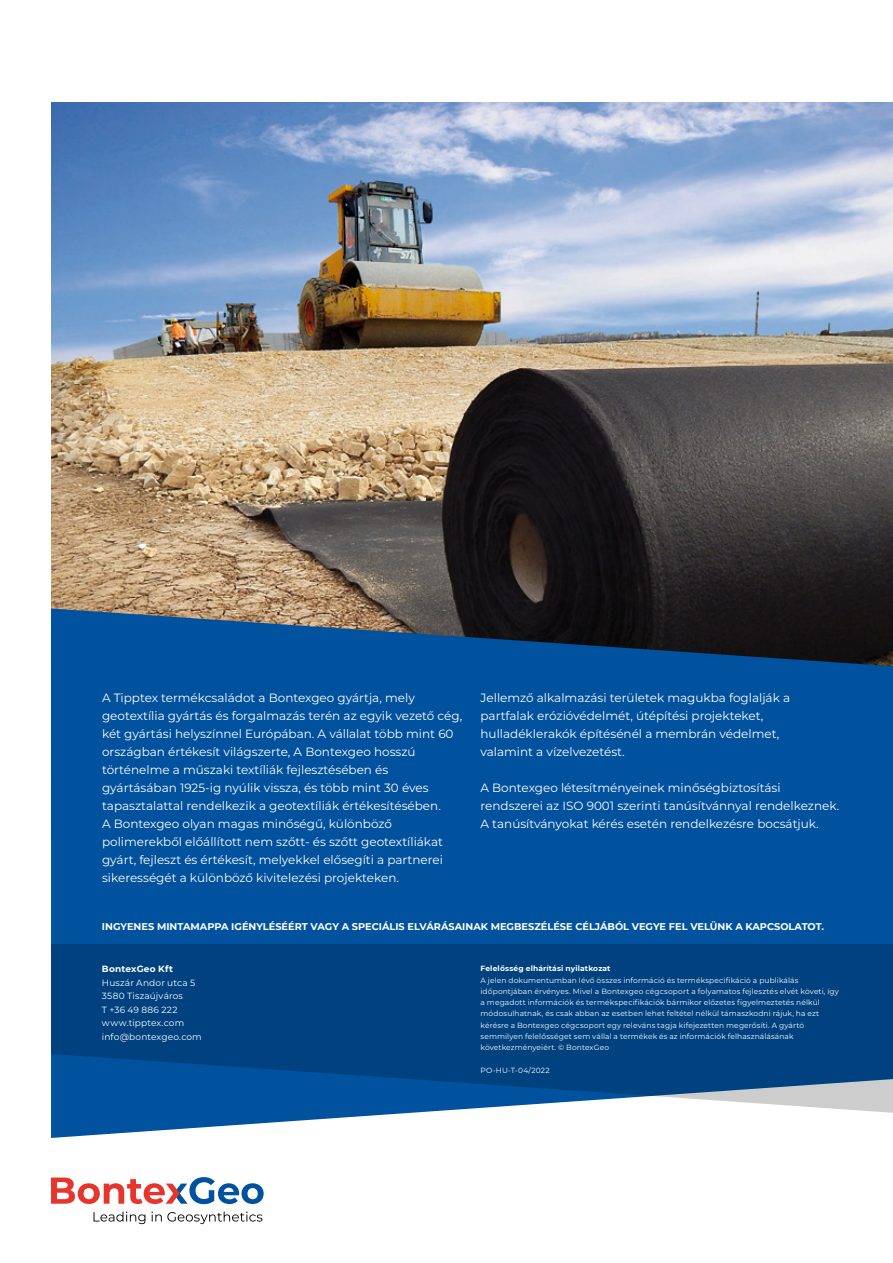
<style>
.page{position:relative;width:893px;height:1263px;background:#fff}
.page>*{position:absolute;margin:0;border:0;box-sizing:border-box;transform-origin:0 0}
.t1{font:12px/18px "Montserrat";color:#fff}
.t2{font:700 9.75px "Montserrat";color:#fff}
.t3{font:9px/13.5px "Montserrat";letter-spacing:.015em;color:#fff}
.t4{font:700 9px "Montserrat";letter-spacing:.02em;color:#fff}
.t5{font:7.5px/11.2px "Montserrat";letter-spacing:.015em;color:#fff}
.t6{font:700 7.5px "Montserrat";letter-spacing:.02em;color:#fff}
</style>
<div class="page">
<img style="left:51px;top:102px;width:842px;height:506px">
<svg style="left:51px;top:608px;width:842px;height:336px;background:#044d93"></svg>
<svg style="left:51px;top:944px;width:842px;height:194px;background:#255f95"></svg>
<svg style="left:51px;top:1177px;width:213px;height:27px"></svg>
<svg style="left:94px;top:1211px;width:51px;height:13px"></svg>
<svg style="left:151px;top:1211px;width:111px;height:13px"></svg>
<p class="t1" style="left:102px;top:688px;width:362px">A Tipptex termékcsaládot a Bontexgeo gyártja, mely geotextília gyártás és forgalmazás terén az egyik vezető cég, két gyártási helyszínnel Európában. A vállalat több mint 60 országban értékesít világszerte, A Bontexgeo hosszú történelme a műszaki textíliák fejlesztésében és gyártásában 1925-ig nyúlik vissza, és több mint 30 éves tapasztalattal rendelkezik a geotextíliák értékesítésében.<br>A Bontexgeo olyan magas minőségű, különböző polimerekből előállított nem szőtt- és szőtt geotextíliákat gyárt, fejleszt és értékesít, melyekkel elősegíti a partnerei sikerességét a különböző kivitelezési projekteken.</p>
<p class="t1" style="left:480px;top:688px;width:311px">Jellemző alkalmazási területek magukba foglalják a partfalak erózióvédelmét, útépítési projekteket, hulladéklerakók építésénél a membrán védelmet, valamint a vízelvezetést.</p>
<p class="t1" style="left:480px;top:778px;width:360px">A Bontexgeo létesítményeinek minőségbiztosítási rendszerei az ISO 9001 szerinti tanúsítvánnyal rendelkeznek.<br>A tanúsítványokat kérés esetén rendelkezésre bocsátjuk.</p>
<p class="t2" style="left:102px;top:920px;width:724px">INGYENES MINTAMAPPA IGÉNYLÉSÉÉRT VAGY A SPECIÁLIS ELVÁRÁSAINAK MEGBESZÉLÉSE CÉLJÁBÓL VEGYE FEL VELÜNK A KAPCSOLATOT.</p>
<p class="t4" style="left:102px;top:962px;width:72px">BontexGeo Kft</p>
<p class="t3" style="left:102px;top:975px;width:101px">Huszár Andor utca 5<br>3580 Tiszaújváros<br>T +36 49 886 222 www.tipptex.com info@bontexgeo.com</p>
<p class="t6" style="left:480px;top:963px;width:132px">Felelősség elhárítási nyilatkozat</p>
<p class="t5" style="left:480px;top:974px;width:360px">A jelen dokumentumban lévő összes információ és termékspecifikáció a publikálás időpontjában érvényes. Mivel a Bontexgeo cégcsoport a folyamatos fejlesztés elvét követi, így a megadott információk és termékspecifikációk bármikor előzetes figyelmeztetés nélkül módosulhatnak, és csak abban az esetben lehet feltétel nélkül támaszkodni rájuk, ha ezt kérésre a Bontexgeo cégcsoport egy releváns tagja kifejezetten megerősíti. A gyártó semmilyen felelősséget sem vállal a termékek és az információk felhasználásának következményeiért. © BontexGeo</p>
<p class="t5" style="left:480px;top:1064px;width:71px">PO-HU-T-04/2022</p>
</div>
